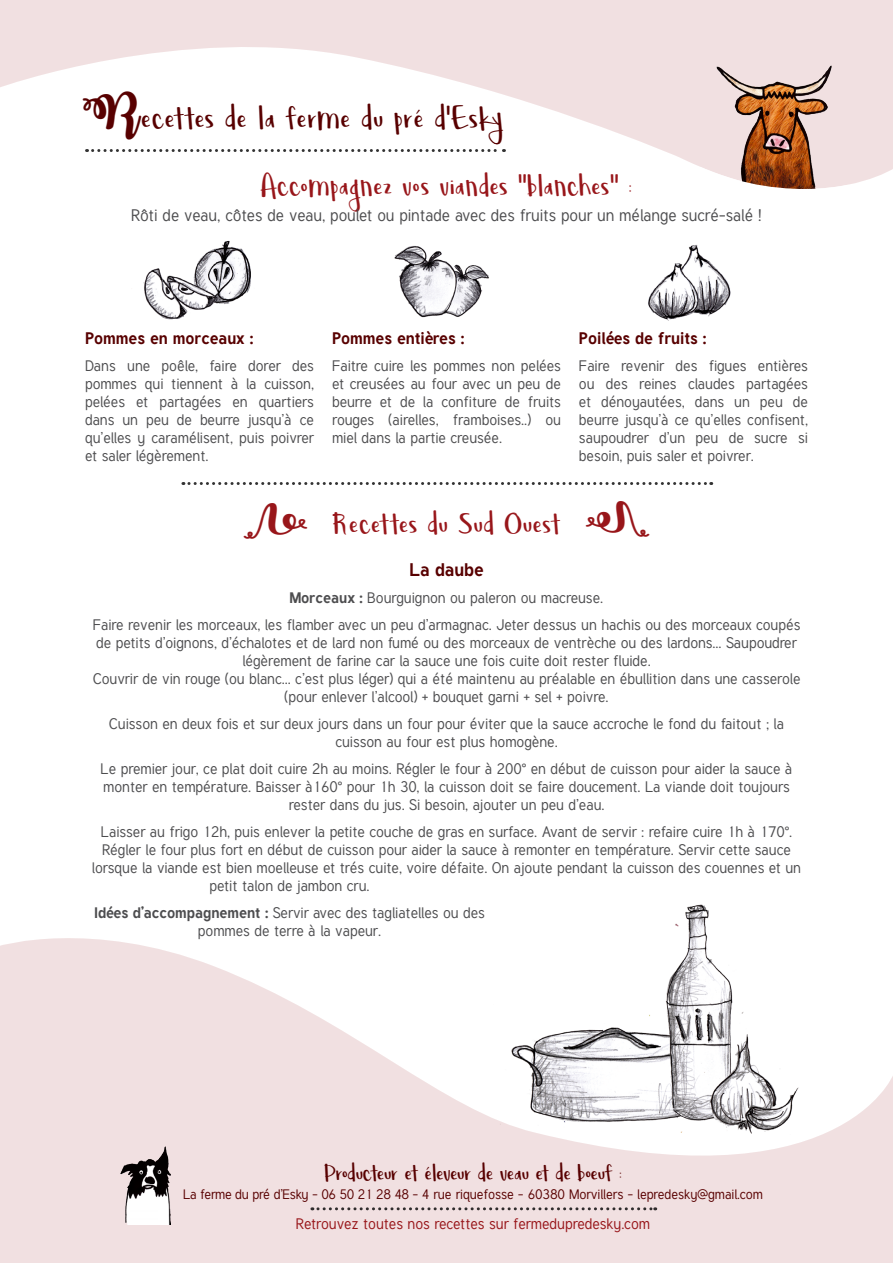
<style>
.page{position:relative;width:893px;height:1263px;background:#fff}
.page>*{position:absolute;margin:0;border:0;box-sizing:border-box;transform-origin:0 0}
.t1{font:45px "Lovegood";color:#580000}
.t2{font:42px "Lovegood";color:#98161a}
.t3{font:33px "Lovegood";letter-spacing:-.02em;color:#580000}
.t4{font:30px "October Twilight";color:#98161a;scale:1.25 1}
.t5{font:700 18px "Tuffy";color:#580000}
.t6{font:16.5px "Tuffy";color:#4d4d4f}
.t7{font:700 16.5px "Tuffy";color:#580000}
.t8{font:15px/18px "Tuffy";color:#4d4d4f;text-align:center}
.t9{font:15px "Tuffy";color:#98161a}
.t10{font:13.5px "Tuffy";color:#580000}
.s1{font-family:"October Twilight";font-size:37.5px}
.s2{font-weight:700}
</style>
<div class="page">
<img style="left:675px;top:904px;width:34px;height:33px">
<svg style="left:0;top:937px;width:893px;height:326px;fill:#f1e0e1"></svg>
<img style="left:648px;top:245px;width:83px;height:76px">
<img style="left:394px;top:246px;width:95px;height:72px">
<img style="left:143px;top:240px;width:108px;height:80px">
<svg style="left:183px;top:482px;width:529px;height:3px"></svg>
<svg style="left:0;top:0;width:893px;height:185px;fill:#f1e0e1"></svg>
<img style="left:716px;top:66px;width:116px;height:101px">
<svg style="left:700px;top:167px;width:149px;height:22px"></svg>
<svg style="left:312px;top:1207px;width:344px;height:3px"></svg>
<svg style="left:87px;top:149px;width:417px;height:3px"></svg>
<img style="left:120px;top:1146px;width:51px;height:78px">
<h1 class="t1" style="left:83px;top:98px;width:422px"><span class="s1">R</span>ecettes de la ferme du pré d'Esky</h1>
<h2 class="t2" style="left:260px;top:167px;width:373px">Accompagnez vos viandes "blanches" :</h2>
<p class="t6" style="left:131px;top:205px;width:632px">Rôti de veau, côtes de veau, poulet ou pintade avec des fruits pour un mélange sucré-salé !</p>
<p class="t7" style="left:85px;top:327px;width:170px">Pommes en morceaux :</p>
<p class="t8" style="left:85px;top:357px;width:230px;text-align:justify">Dans une poêle, faire dorer des pommes qui tiennent à la cuisson, pelées et partagées en quartiers dans un peu de beurre jusqu’à ce qu’elles y caramélisent, puis poivrer et saler légèrement.</p>
<p class="t7" style="left:332px;top:327px;width:134px">Pommes entières :</p>
<p class="t8" style="left:332px;top:357px;width:230px;text-align:justify">Faitre cuire les pommes non pelées et creusées au four avec un peu de beurre et de la confiture de fruits rouges (airelles, framboises..) ou miel dans la partie creusée.</p>
<h3 class="t4" style="left:308px;top:536px;width:42px;rotate:-180deg">V</h3>
<h2 class="t2" style="left:332px;top:505px;width:230px">Recettes du Sud Ouest</h2>
<p class="t7" style="left:579px;top:327px;width:129px">Poilées de fruits :</p>
<p class="t8" style="left:579px;top:357px;width:230px;text-align:justify">Faire revenir des figues entières ou des reines claudes partagées et dénoyautées, dans un peu de beurre jusqu’à ce qu’elles confisent, saupoudrer d’un peu de sucre si besoin, puis saler et poivrer.</p>
<p class="t5" style="left:409px;top:558px;width:76px">La daube</p>
<p class="t8" style="left:93px;top:584px;width:709px;line-height:27px"><span class="s2">Morceaux :</span> Bourguignon ou paleron ou macreuse.<br>Faire revenir les morceaux, les flamber avec un peu d’armagnac. Jeter dessus un hachis ou des morceaux coupés</p>
<p class="t8" style="left:93px;top:633px;width:709px">de petits d’oignons, d’échalotes et de lard non fumé ou des morceaux de ventrèche ou des lardons... Saupoudrer légèrement de farine car la sauce une fois cuite doit rester fluide.<br>Couvrir de vin rouge (ou blanc... c’est plus léger) qui a été maintenu au préalable en ébullition dans une casserole (pour enlever l’alcool) + bouquet garni + sel + poivre.</p>
<p class="t8" style="left:109px;top:714px;width:676px">Cuisson en deux fois et sur deux jours dans un four pour éviter que la sauce accroche le fond du faitout ; la cuisson au four est plus homogène.</p>
<p class="t8" style="left:101px;top:759px;width:693px">Le premier jour, ce plat doit cuire 2h au moins. Régler le four à 200° en début de cuisson pour aider la sauce à monter en température. Baisser à160° pour 1h 30, la cuisson doit se faire doucement. La viande doit toujours rester dans du jus. Si besoin, ajouter un peu d’eau.</p>
<p class="t8" style="left:101px;top:822px;width:693px">Laisser au frigo 12h, puis enlever la petite couche de gras en surface. Avant de servir : refaire cuire 1h à 170°.</p>
<p class="t8" style="left:102px;top:840px;width:690px">Régler le four plus fort en début de cuisson pour aider la sauce à remonter en température. Servir cette sauce</p>
<p class="t8" style="left:92px;top:858px;width:710px">lorsque la viande est bien moelleuse et trés cuite, voire défaite. On ajoute pendant la cuisson des couennes et un</p>
<p class="t8" style="left:210px;top:876px;width:161px">petit talon de jambon cru.</p>
<p class="t8" style="left:94px;top:903px;width:392px"><span class="s2">Idées d’accompagnement :</span> Servir avec des tagliatelles ou des pommes de terre à la vapeur.</p>
<h3 class="t3" style="left:324px;top:1159px;width:299px">Producteur et éleveur de veau et de boeuf :</h3>
<p class="t10" style="left:183px;top:1186px;width:581px">La ferme du pré d’Esky - 06 50 21 28 48 - 4 rue riquefosse - 60380 Morvillers - lepredesky@gmail.com</p>
<p class="t9" style="left:296px;top:1215px;width:356px">Retrouvez toutes nos recettes sur fermedupredesky.com</p>
</div>
